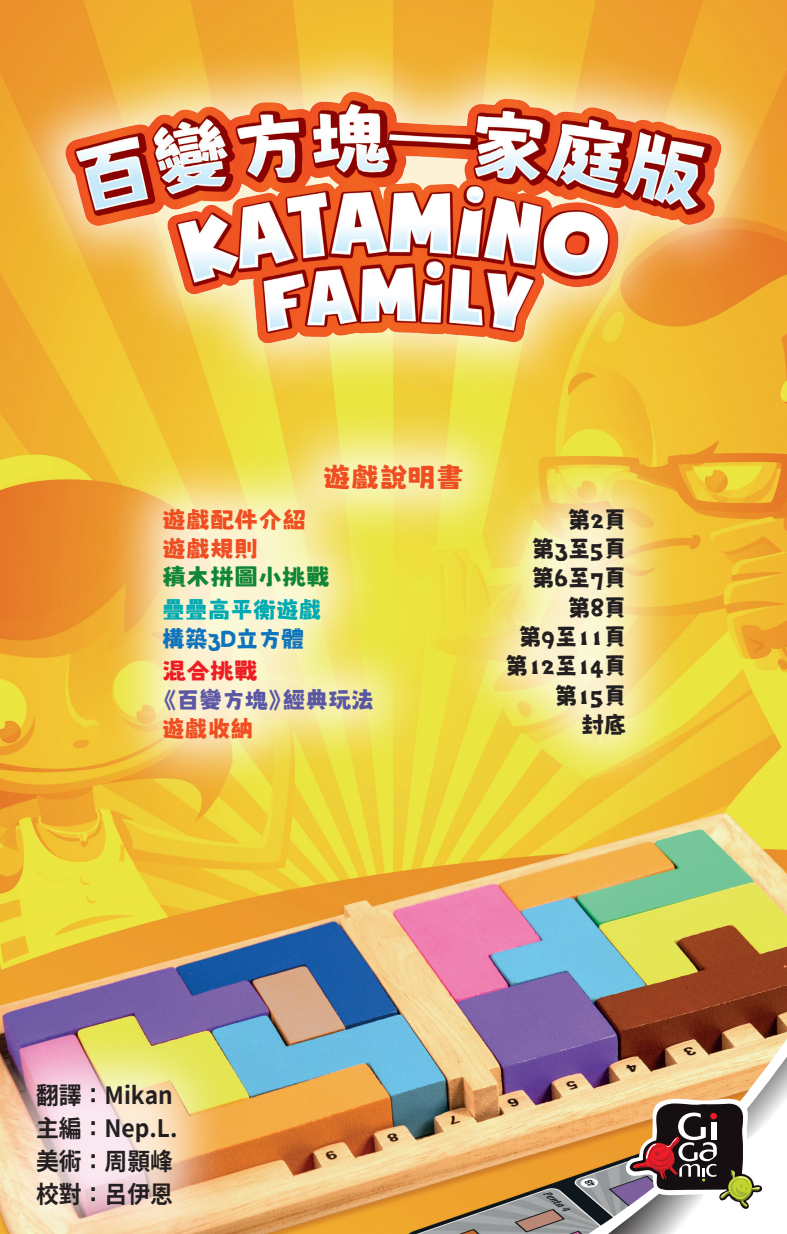
<style>
.page{position:relative;width:787px;height:1234px;background:#fff}
.page>*{position:absolute;margin:0;border:0;box-sizing:border-box;transform-origin:0 0}
.t1{font:28.2px "Nishiki teki";color:#f04d22}
.t2{font:24px/29.2px "Nishiki teki";color:#231f20;text-align:right;scale:.95 1}
.t3{font:700 24px "Taipei Sans TC Beta";color:#231f20;scale:.95 1}
.t4{font:24px/28.8px "Nishiki teki";color:#5a57a5;scale:.95 1}
.t5{font:24px/28.8px "Nishiki teki";color:#f04d22}
.t6{font:24px/28.8px "Nishiki teki";color:#00aab3;scale:.95 1}
.s1{color:#118637}
.s2{color:#1074bc}
.s3{color:#ee1d23}
.s4{color:#f04d22}
</style>
<div class="page">
<img style="left:0;top:0;width:787px;height:1233px">
<div style="left:103px;top:405px;width:418px;height:393px;background:#fff;opacity:.79"></div>
<div style="left:448px;top:449px;width:236px;height:345px;background:#fff;opacity:.79"></div>
<div style="left:0;top:1023px;width:233px;height:210px;background:#fff;opacity:.79"></div>
<div style="left:7px;top:33px;width:772px;height:368px;background:#fff;opacity:.8"></div>
<img style="left:61px;top:87px;width:664px;height:260px">
<svg style="left:531px;top:938px;width:256px;height:295px;background:#a08f80"></svg>
<svg style="left:557px;top:957px;width:230px;height:276px;background:#af8d78"></svg>
<svg style="left:622px;top:1096px;width:146px;height:117px"></svg>
<p class="t1" style="left:323px;top:461px;width:143px">遊戲說明書</p>
<p class="t5" style="left:162px;top:504px;width:169px">遊戲配件介紹遊戲規則<br><span class="s1">積木拼圖小挑戰</span></p>
<p class="t6" style="left:162px;top:595px;width:170px">疊疊高平衡遊戲<span class="s2">構築3D立方體</span></p>
<p class="t4" style="left:162px;top:656px;width:224px"><span class="s3">混合挑戰<br></span>《百變方塊》經典玩法<span class="s4">遊戲收納</span></p>
<p class="t2" style="left:505px;top:504px;width:129px">第2頁<br>第3至5頁第6至7頁第8頁<br>第9至11頁第12至14頁第15頁<br>封底</p>
<p class="t3" style="left:36px;top:1081px;width:145px">翻譯：Mikan</p>
<p class="t3" style="left:36px;top:1114px;width:150px">主編：Nep.L.</p>
<p class="t3" style="left:36px;top:1147px;width:145px">美術：周顥峰</p>
<p class="t3" style="left:36px;top:1180px;width:145px">校對：呂伊恩</p>
</div>
